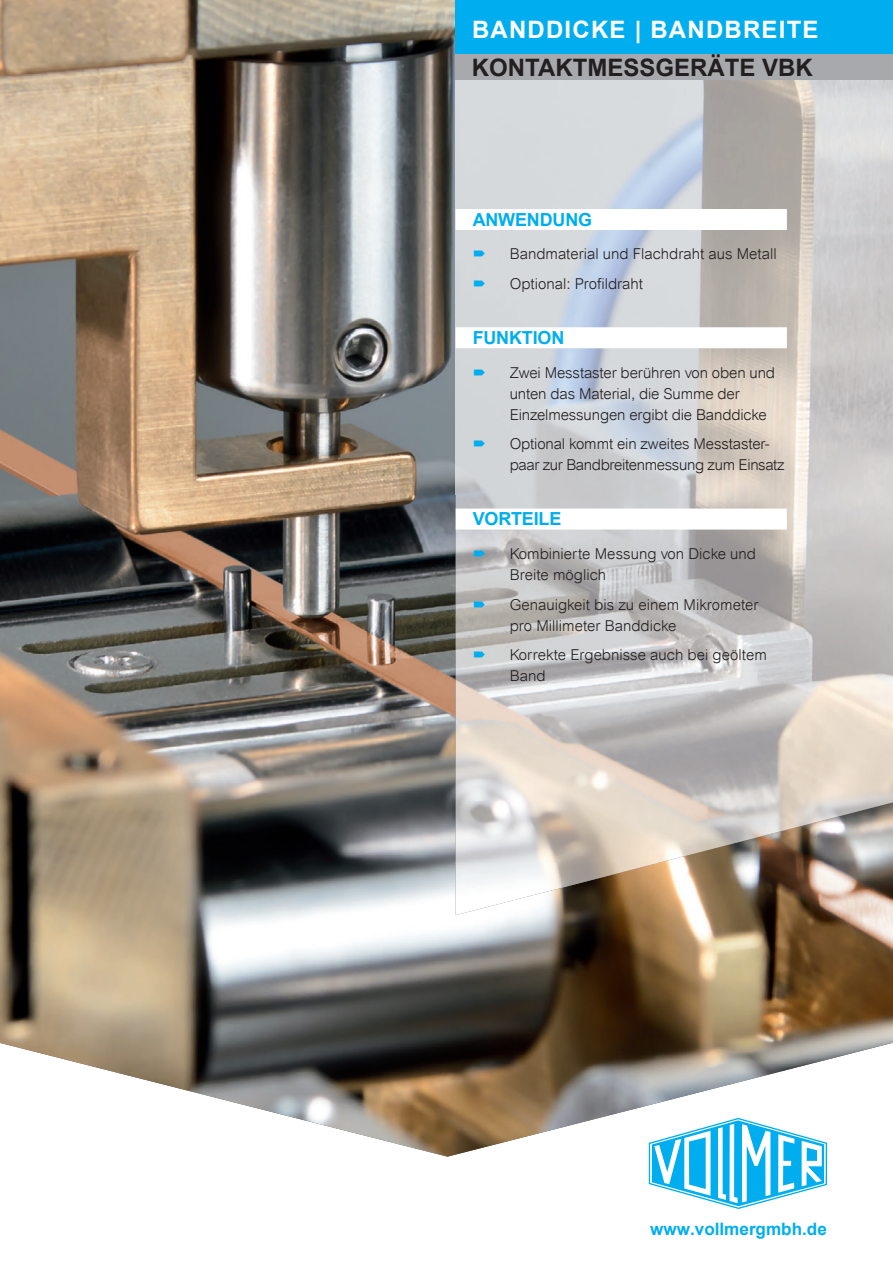
<style>
.page{position:relative;width:893px;height:1263px;background:#fff}
.page>*{position:absolute;margin:0;border:0;box-sizing:border-box;transform-origin:0 0}
.t1{font:700 24px "Arial";letter-spacing:.05em;color:#fff}
.t2{font:700 24px "Arial";color:#231f20}
.t3{font:700 18px "Arial";letter-spacing:-.01em;color:#00aeef}
.t4{font:700 17.1px "Arial";color:#00aeef}
.t5{font:300 15px/21px "Arial";letter-spacing:-.01em;color:#231f20}
</style>
<div class="page">
<svg style="left:649px;top:1157px;width:178px;height:52px"></svg>
<img style="left:0;top:0;width:893px;height:1157px">
<img style="left:456px;top:80px;width:437px;height:783px">
<img style="left:456px;top:863px;width:203px;height:52px">
<div style="left:456px;top:0;width:437px;height:54px;background:#00aeef"></div>
<div style="left:456px;top:54px;width:437px;height:26px;background:#a8a9ad"></div>
<div style="left:456px;top:209px;width:331px;height:21px;background:#fff"></div>
<div style="left:456px;top:327px;width:331px;height:21px;background:#fff"></div>
<div style="left:456px;top:509px;width:331px;height:21px;background:#fff"></div>
<svg style="left:474px;top:251px;width:11px;height:6px"></svg>
<svg style="left:474px;top:281px;width:11px;height:5px"></svg>
<svg style="left:474px;top:369px;width:11px;height:6px"></svg>
<svg style="left:474px;top:441px;width:11px;height:6px"></svg>
<svg style="left:474px;top:551px;width:11px;height:5px"></svg>
<svg style="left:474px;top:601px;width:11px;height:6px"></svg>
<svg style="left:474px;top:652px;width:11px;height:6px"></svg>
<h1 class="t1" style="left:472px;top:14px;width:348px">BANDDICKE | BANDBREITE</h1>
<h1 class="t2" style="left:472px;top:51px;width:342px">KONTAKTMESSGERÄTE VBK</h1>
<p class="t3" style="left:473px;top:207px;width:121px">ANWENDUNG</p>
<p class="t5" style="left:510px;top:239px;width:269px;line-height:29.5px">Bandmaterial und Flachdraht aus Metall<br>Optional: Profildraht</p>
<p class="t3" style="left:473px;top:326px;width:93px">FUNKTION</p>
<p class="t5" style="left:510px;top:362px;width:267px">Zwei Messtaster berühren von oben und unten das Material, die Summe der<br>Einzelmessungen ergibt die Banddicke</p>
<p class="t5" style="left:510px;top:433px;width:276px">Optional kommt ein zweites Messtaster&shy;paar zur Bandbreitenmessung zum Einsatz</p>
<p class="t3" style="left:473px;top:507px;width:90px">VORTEILE</p>
<p class="t5" style="left:510px;top:543px;width:248px">Kombinierte Messung von Dicke und<br>Breite möglich</p>
<p class="t5" style="left:510px;top:594px;width:250px">Genauigkeit bis zu einem Mikrometer pro Millimeter Banddicke</p>
<p class="t5" style="left:510px;top:644px;width:259px">Korrekte Ergebnisse auch bei geöltem<br>Band</p>
<p class="t4" style="left:650px;top:1217px;width:178px">www.vollmergmbh.de</p>
</div>
